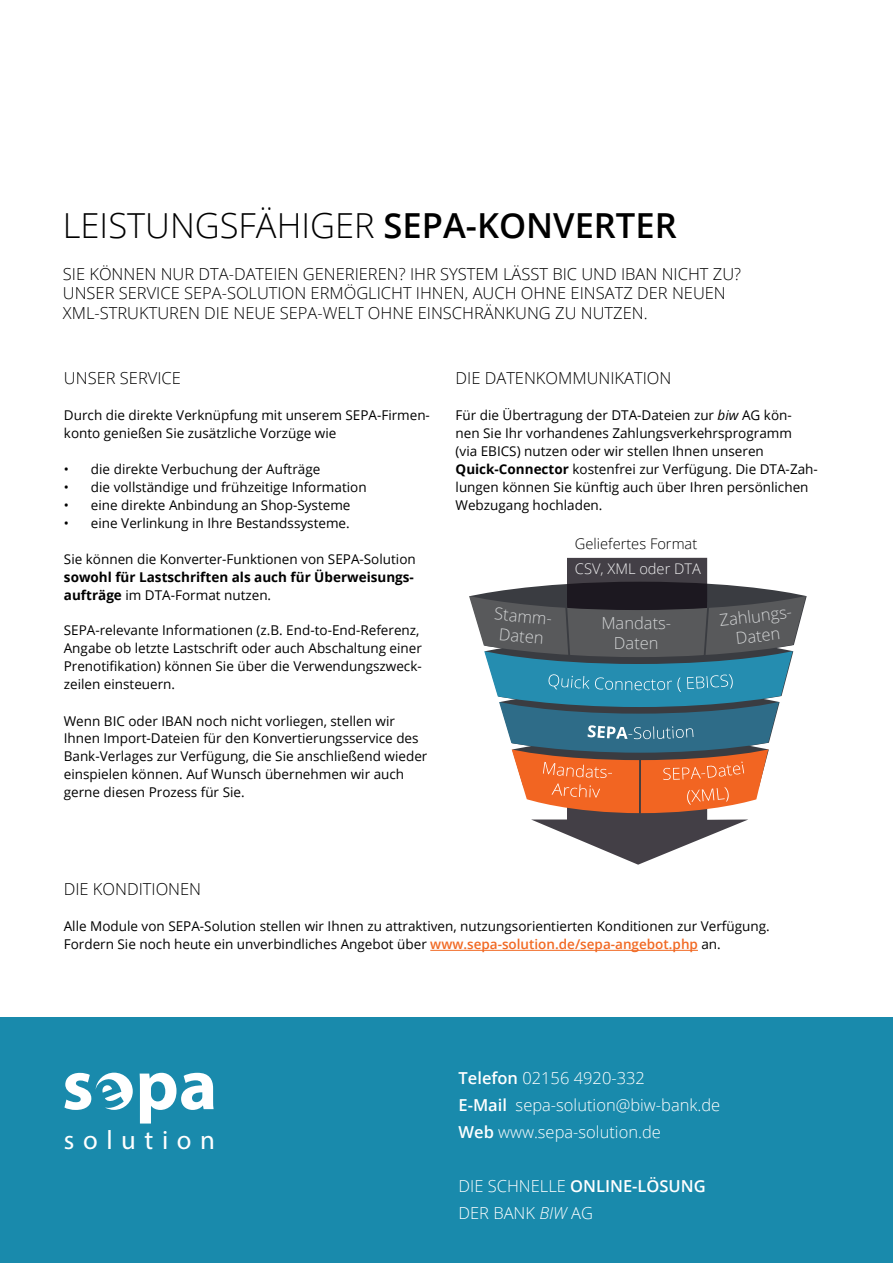
<style>
.page{position:relative;width:893px;height:1263px;background:#fff}
.page>*{position:absolute;margin:0;border:0;box-sizing:border-box;transform-origin:0 0}
.t1{font:700 72.75px "Myriad Pro";color:#fff}
.t2{font:300 34.5px "Open Sans";color:#000}
.t3{font:26.7px "Myriad Pro";letter-spacing:.32em;color:#fff}
.t4{font:300 16.5px/19.8px "Open Sans";color:#000}
.t5{font:300 16.5px/27px "Open Sans";color:#fff}
.t6{font:300 16.5px/19.8px "Open Sans";color:#d1d3d4;text-align:center}
.t7{font:300 14.7px "Open Sans";color:#000}
.t8{font:300 14.7px "Open Sans";color:#f1f1f2}
.t9{font:13.5px/18px "Open Sans";color:#000}
.t10{font:700 13.5px/18px "Open Sans";color:#000}
.s1{font-weight:600}
.s2{font-weight:400}
.s3{font-style:italic}
.s4{font-weight:700}
.s5{font-weight:600;color:#f16923}
</style>
<div class="page">
<svg style="left:469px;top:558px;width:338px;height:307px"></svg>
<hr style="left:430px;top:950px;width:268px;height:1px;background:#f16923">
<div style="left:0;top:1017px;width:893px;height:246px;background:#198aac"></div>
<svg style="left:96px;top:1073px;width:37px;height:37px"></svg>
<h2 class="t2" style="left:63px;top:202px;width:615px">LEISTUNGSFÄHIGER <span class="s1">SEPA-KONVERTER</span></h2>
<p class="t4" style="left:63px;top:263px;width:680px">SIE KÖNNEN NUR DTA-DATEIEN GENERIEREN? IHR SYSTEM LÄSST BIC UND IBAN NICHT ZU?<br>UNSER SERVICE SEPA-SOLUTION ERMÖGLICHT IHNEN, AUCH OHNE EINSATZ DER NEUEN<br>XML-STRUKTUREN DIE NEUE SEPA-WELT OHNE EINSCHRÄNKUNG ZU NUTZEN.</p>
<p class="t4" style="left:64px;top:368px;width:118px">UNSER SERVICE</p>
<p class="t9" style="left:64px;top:406px;width:367px">Durch die direkte Verknüpfung mit unserem SEPA-Firmen&shy;konto genießen Sie zusätzliche Vorzüge wie</p>
<p class="t9" style="left:64px;top:460px;width:258px">• die direkte Verbuchung der Aufträge</p>
<p class="t9" style="left:64px;top:478px;width:304px">• die vollständige und frühzeitige Information</p>
<p class="t9" style="left:64px;top:496px;width:288px">• eine direkte Anbindung an Shop-Systeme</p>
<p class="t9" style="left:64px;top:514px;width:287px">• eine Verlinkung in Ihre Bestandssysteme.</p>
<p class="t9" style="left:64px;top:550px;width:353px">Sie können die Konverter-Funktionen von SEPA-Solution</p>
<p class="t10" style="left:64px;top:568px;width:351px">sowohl für Lastschriften als auch für Überweisungs&shy;aufträge <span class="s2">im DTA-Format nutzen.</span></p>
<p class="t9" style="left:64px;top:621px;width:360px">SEPA-relevante Informationen (z.B. End-to-End-Referenz, Angabe ob letzte Lastschrift oder auch Abschaltung einer Prenotifikation) können Sie über die Verwendungszweck&shy;zeilen einsteuern.</p>
<p class="t9" style="left:64px;top:711px;width:365px">Wenn BIC oder IBAN noch nicht vorliegen, stellen wir Ihnen Import-Dateien für den Konvertierungsservice des Bank-Verlages zur Verfügung, die Sie anschließend wieder einspielen können. Auf Wunsch übernehmen wir auch gerne diesen Prozess für Sie.</p>
<p class="t4" style="left:456px;top:368px;width:217px">DIE DATENKOMMUNIKATION</p>
<p class="t9" style="left:456px;top:406px;width:364px">Für die Übertragung der DTA-Dateien zur <span class="s3">biw</span> AG kön&shy;nen Sie Ihr vorhandenes Zahlungsverkehrsprogramm<br>(via EBICS) nutzen oder wir stellen Ihnen unseren <span class="s4">Quick-Connector</span> kostenfrei zur Verfügung. Die DTA-Zah&shy;lungen können Sie künftig auch über Ihren persönlichen Webzugang hochladen.</p>
<p class="t7" style="left:575px;top:533px;width:124px">Geliefertes Format</p>
<p class="t8" style="left:575px;top:559px;width:128px">CSV, XML oder DTA</p>
<p class="t6" style="left:495px;top:603px;width:62px;rotate:5deg">Stamm-<br>Daten</p>
<p class="t6" style="left:601px;top:613px;width:71px">Mandats-<br>Daten</p>
<p class="t6" style="left:718px;top:610px;width:77px;rotate:-6deg">Zahlungs-<br>Daten</p>
<p class="t4" style="left:64px;top:879px;width:139px">DIE KONDITIONEN</p>
<p class="t9" style="left:64px;top:917px;width:707px">Alle Module von SEPA-Solution stellen wir Ihnen zu attraktiven, nutzungsorientierten Konditionen zur Verfügung.<br>Fordern Sie noch heute ein unverbindliches Angebot über <span class="s5">www.sepa-solution.de/sepa-angebot.php</span> an.</p>
<h1 class="t1" style="left:62px;top:1037px;width:157px">s pa</h1>
<h3 class="t3" style="left:64px;top:1123px;width:153px">solution</h3>
<p class="t5" style="left:459px;top:1064px;width:263px"><span class="s1">Telefon</span> 02156 4920-332<br><span class="s1">E-Mail</span> sepa-solution@biw-bank.de<br><span class="s1">Web</span> www.sepa-solution.de</p>
<p class="t5" style="left:459px;top:1172px;width:249px">DIE SCHNELLE <span class="s1">ONLINE-LÖSUNG<br></span>DER BANK <span class="s3">BIW</span> AG</p>
</div>
